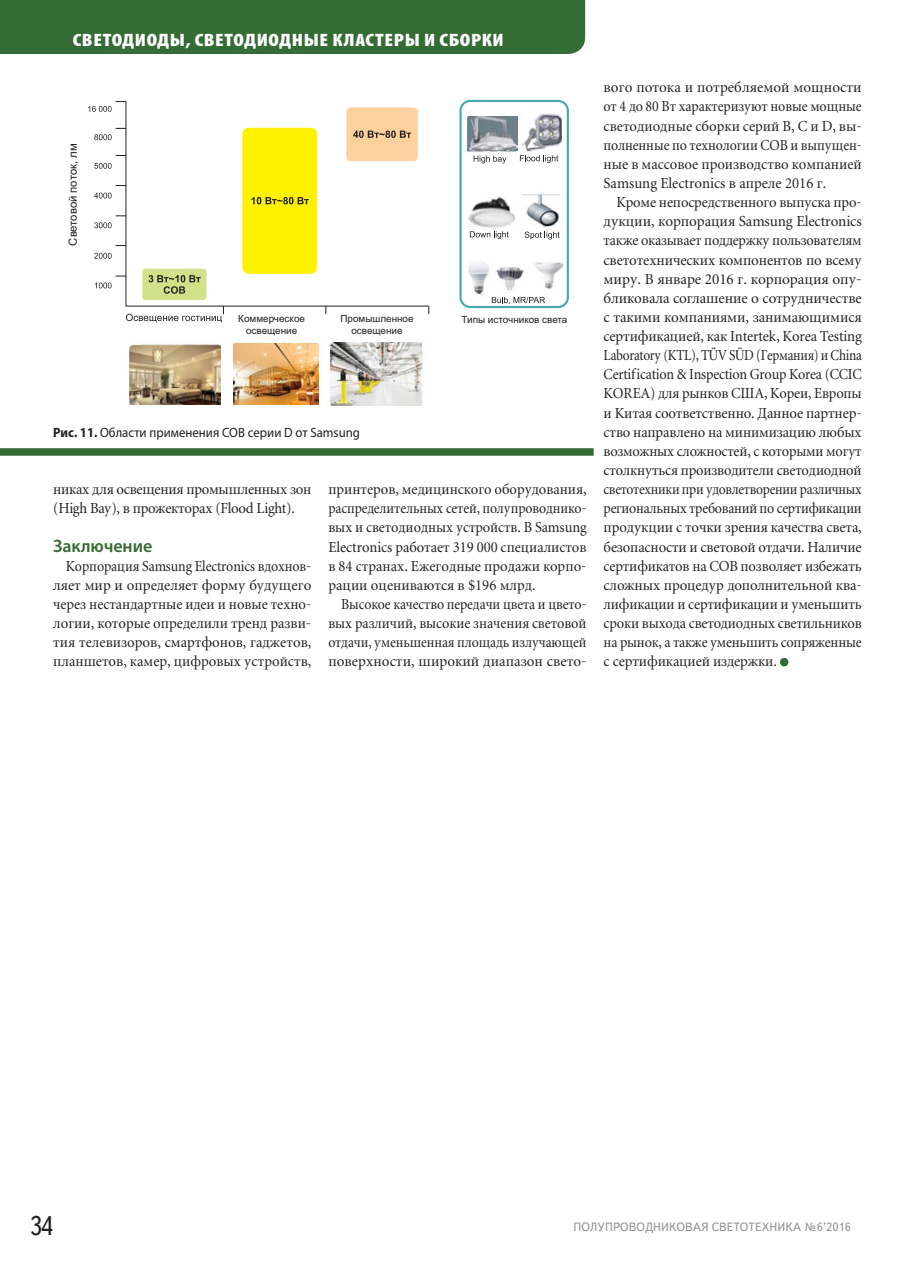
<style>
.page{position:relative;width:915px;height:1263px;background:#fff}
.page>*{position:absolute;margin:0;border:0;box-sizing:border-box;transform-origin:0 0}
.t1{font:27px "Text Book C";color:#231f20;scale:.9 1}
.t2{font:900 condensed 18px "Myriad Pro";letter-spacing:.03em;color:#fff;scale:1.17 1}
.t3{font:600 18px "Myriad Pro";letter-spacing:-.005em;color:#356b34}
.t4{font:15px/19.2px "Miniature";color:#231f20;text-align:justify;scale:.95 1}
.t5{font:15px/19.2px "Miniature";color:#231f20;text-align:justify;scale:.91 1}
.t6{font:15px/19.2px "Miniature";color:#231f20;text-align:justify}
.t7{font:15px/19.2px "Miniature";color:#231f20;text-align:justify;scale:.9 1}
.t8{font:15px/19.2px "Miniature";letter-spacing:-.02em;color:#231f20;scale:.96 1}
.t9{font:13.5px "Myriad Pro";color:#231f20;scale:.95 1}
.t10{font:12px "Text Book C";color:#939598}
.t11{font:11.25px "Arial";letter-spacing:-.005em;color:#231f20}
.t12{font:9.9px/11.9px "Arial";color:#231f20;text-align:center}
.s1{font-weight:700}
.s2{font-family:"Times New Roman"}
</style>
<div class="page">
<div style="left:0;top:0;width:585px;height:54px;background:#356b34"></div>
<div style="left:779px;top:658px;width:9px;height:8px;background:#356b34;border-radius:50%"></div>
<img style="left:94px;top:99px;width:475px;height:305px">
<svg style="left:125px;top:101px;width:304px;height:206px"></svg>
<div style="left:143px;top:269px;width:63px;height:31px;background:#d2e288;border-radius:3px"></div>
<div style="left:142px;top:269px;width:64px;height:31px;border:1px solid #d2e288;border-radius:3px"></div>
<div style="left:243px;top:128px;width:73px;height:145px;background:#fff200;border-radius:6px"></div>
<div style="left:242px;top:128px;width:75px;height:146px;border:1px solid #fff200;border-radius:6px"></div>
<div style="left:347px;top:108px;width:70px;height:53px;background:#fed09e;border-radius:4px"></div>
<div style="left:346px;top:108px;width:71px;height:53px;border:1px solid #fed09e;border-radius:4px"></div>
<div style="left:459px;top:100px;width:109px;height:208px;border:2px solid #47a5ae;border-radius:10px"></div>
<img style="left:129px;top:344px;width:91px;height:60px">
<img style="left:233px;top:344px;width:85px;height:61px">
<img style="left:330px;top:343px;width:91px;height:63px">
<img style="left:468px;top:116px;width:49px;height:35px">
<img style="left:522px;top:114px;width:39px;height:37px">
<img style="left:467px;top:197px;width:47px;height:32px">
<img style="left:522px;top:194px;width:37px;height:32px">
<img style="left:468px;top:259px;width:95px;height:35px">
<svg style="left:88px;top:101px;width:38px;height:11px"></svg>
<svg style="left:94px;top:128px;width:32px;height:12px"></svg>
<svg style="left:94px;top:163px;width:17px;height:6px"></svg>
<svg style="left:94px;top:193px;width:17px;height:5px"></svg>
<svg style="left:94px;top:222px;width:17px;height:6px"></svg>
<svg style="left:94px;top:253px;width:17px;height:6px"></svg>
<svg style="left:95px;top:283px;width:16px;height:5px"></svg>
<svg style="left:148px;top:275px;width:53px;height:19px"></svg>
<svg style="left:251px;top:197px;width:58px;height:7px"></svg>
<svg style="left:353px;top:131px;width:58px;height:7px"></svg>
<svg style="left:126px;top:306px;width:98px;height:16px"></svg>
<svg style="left:473px;top:156px;width:33px;height:7px"></svg>
<svg style="left:519px;top:155px;width:39px;height:8px"></svg>
<svg style="left:469px;top:231px;width:39px;height:8px"></svg>
<svg style="left:524px;top:232px;width:35px;height:7px"></svg>
<svg style="left:491px;top:297px;width:54px;height:7px"></svg>
<div style="left:0;top:448px;width:593px;height:8px;background:#356b34"></div>
<p class="t2" style="left:73px;top:29px;width:370px">СВЕТОДИОДЫ, СВЕТОДИОДНЫЕ КЛАСТЕРЫ И СБОРКИ</p>
<p class="t11" style="left:66px;top:246px;width:104px;rotate:-90deg">Световой поток, лм</p>
<p class="t12" style="left:238px;top:313px;width:68px">Коммерческое освещение</p>
<p class="t12" style="left:340px;top:313px;width:75px">Промышленное освещение</p>
<p class="t12" style="left:461px;top:314px;width:107px">Типы источников света</p>
<p class="t9" style="left:53px;top:427px;width:324px"><span class="s1">Рис. 11.</span> Области применения СОВ серии D от Samsung</p>
<p class="t8" style="left:53px;top:481px;width:270px">никах для освещения промышленных зон (High Bay), в прожекторах (Flood Light).</p>
<p class="t3" style="left:53px;top:535px;width:101px">Заключение</p>
<p class="t5" style="left:53px;top:558px;width:285px;text-indent:13px">Корпорация Samsung Electronics вдохнов&shy;ляет мир и определяет форму будущего через нестандартные идеи и новые техно&shy;логии, которые определили тренд разви&shy;тия телевизоров, смартфонов, гаджетов, планшетов, камер, цифровых устройств,</p>
<p class="t4" style="left:328px;top:481px;width:273px">принтеров, медицинского оборудования, распределительных сетей, полупроводнико&shy;вых и светодиодных устройств. В Samsung Electronics работает 319 000 специалистов в 84 странах. Ежегодные продажи корпо&shy;рации оцениваются в $196 млрд.</p>
<p class="t7" style="left:328px;top:596px;width:288px;text-indent:13px">Высокое качество передачи цвета и цвето&shy;вых различий, высокие значения световой отдачи, уменьшенная площадь излучающей поверхности, широкий диапазон свето-</p>
<p class="t6" style="left:603px;top:79px;width:259px">вого потока и потребляемой мощности от 4 до 80 Вт характеризуют новые мощные светодиодные сборки серий В, С и D, вы&shy;полненные по технологии COB и выпущен&shy;ные в массовое производство компанией Samsung Electronics в апреле 2016 г.</p>
<p class="t4" style="left:603px;top:194px;width:273px;text-indent:13px">Кроме непосредственного выпуска про&shy;дукции, корпорация Samsung Electronics также оказывает поддержку пользователям светотехнических компонентов по всему миру. В январе 2016 г. корпорация опу&shy;бликовала соглашение о сотрудничестве с такими компаниями, занимающимися сертификацией, как Intertek, Korea Testing Laboratory (KTL), T<span class="s2">Ü</span>V S<span class="s2">Ü</span>D (Германия) и China Certification &amp; Inspection Group Korea (CCIC KOREA) для рынков США, Кореи, Европы и Китая соответственно. Данное партнер&shy;ство направлено на минимизацию любых возможных сложностей, с которыми могут столкнуться производители светодиодной светотехники при удовлетворении различных региональных требований по сертификации продукции с точки зрения качества света, безопасности и световой отдачи. Наличие сертификатов на СОВ позволяет избежать сложных процедур дополнительной ква&shy;лификации и сертификации и уменьшить сроки выхода светодиодных светильников на рынок, а также уменьшить сопряженные с сертификацией издержки.</p>
<h1 class="t1" style="left:30px;top:1210px;width:27px">34</h1>
<p class="t10" style="left:573px;top:1220px;width:279px">ПОЛУПРОВОДНИКОВАЯ СВЕТОТЕХНИКА №6’2016</p>
</div>
